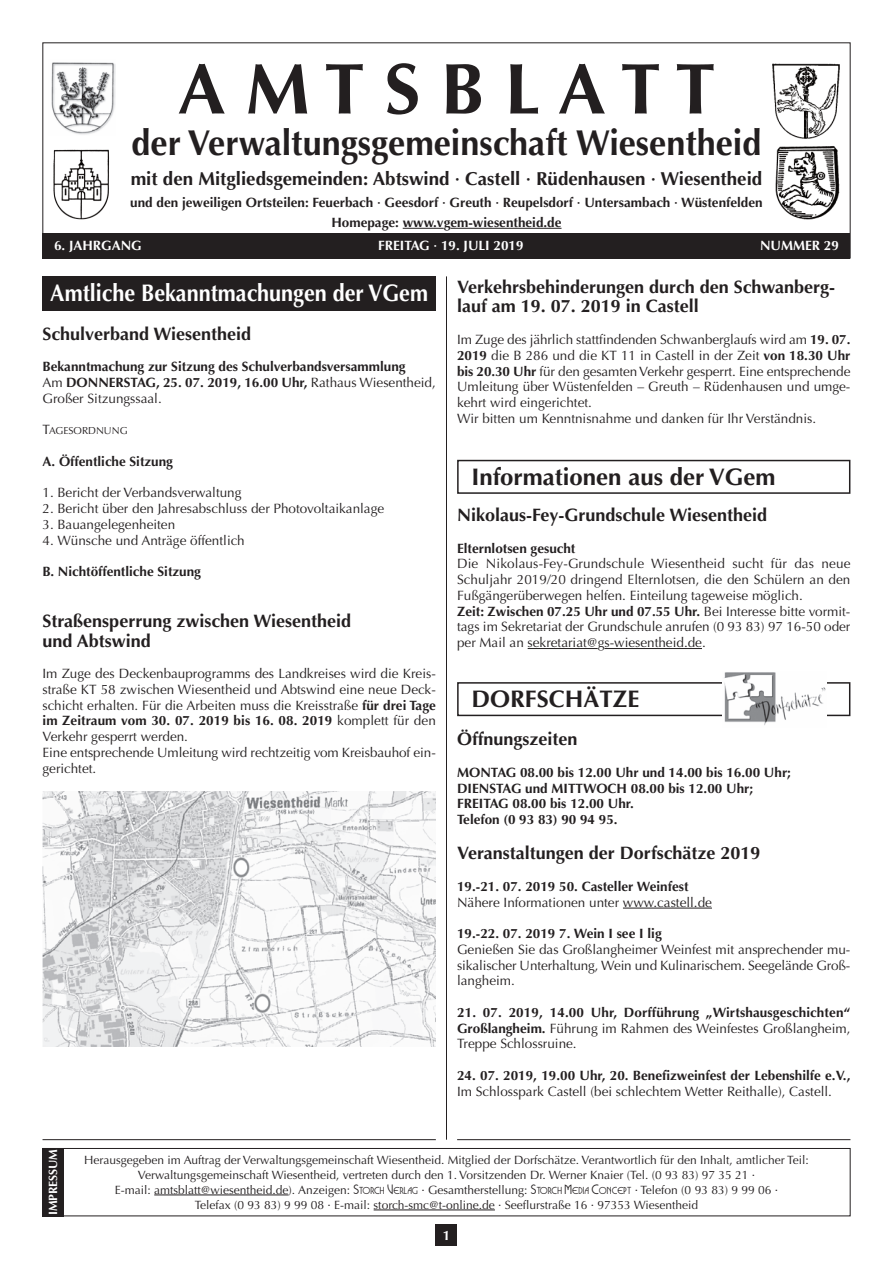
<style>
.page{position:relative;width:893px;height:1263px;background:#fff}
.page>*{position:absolute;margin:0;border:0;box-sizing:border-box;transform-origin:0 0}
.t1{font:700 72px "Optima";color:#231f20}
.t2{font:700 36px "Optima";color:#231f20;scale:.95 1}
.t3{font:700 24px "Optima";color:#231f20}
.t4{font:700 18.75px "Optima";color:#231f20}
.t5{font:700 18px/19.5px "Optima";color:#231f20}
.t6{font:13.5px/15.8px "Optima";color:#231f20}
.t7{font:700 13.5px/15.8px "Optima";color:#231f20}
.t8{font:700 13.5px "Optima";color:#fff}
.t9{font:12px/15px "Optima";color:#231f20;text-align:center}
.t10{font:700 12px "Optima";letter-spacing:-.005em;color:#fff}
.t11{font:10.2px "Optima";color:#231f20}
.s1{font-size:24px;color:#fff}
.s2{font-weight:700}
.s3{font-weight:400}
.s4{font-size:13.5px}
.s5{font-family:"Busorama";font-weight:500}
.s6{font-family:"Busorama";font-weight:500;font-size:9px}
</style>
<div class="page">
<div style="left:436px;top:1225px;width:21px;height:21px;background:#231f20"></div>
<hr style="left:403px;top:228px;width:41px;height:1px;background:#231f20">
<hr style="left:450px;top:228px;width:111px;height:1px;background:#231f20">
<div style="left:43px;top:233px;width:807px;height:26px;background:#231f20"></div>
<hr style="left:446px;top:276px;width:1px;height:864px;background:#231f20">
<div style="left:43px;top:1148px;width:807px;height:68px;border:1px solid #231f20"></div>
<hr style="left:154px;top:1194px;width:135px;height:1px;background:#231f20">
<hr style="left:374px;top:1209px;width:121px;height:1px;background:#231f20">
<div style="left:43px;top:1148px;width:21px;height:68px;background:#231f20"></div>
<div style="left:43px;top:276px;width:393px;height:34px;background:#231f20"></div>
<img style="left:51px;top:62px;width:65px;height:73px">
<img style="left:53px;top:149px;width:56px;height:70px">
<img style="left:775px;top:146px;width:64px;height:74px">
<img style="left:772px;top:64px;width:68px;height:75px">
<hr style="left:528px;top:648px;width:70px;height:1px;background:#231f20">
<hr style="left:604px;top:648px;width:98px;height:1px;background:#231f20">
<hr style="left:623px;top:908px;width:89px;height:1px;background:#231f20">
<div style="left:457px;top:460px;width:393px;height:34px;border:2px solid #231f20"></div>
<hr style="left:43px;top:1139px;width:393px;height:1px;background:#231f20">
<hr style="left:457px;top:1139px;width:393px;height:1px;background:#231f20">
<img style="left:43px;top:791px;width:393px;height:255px">
<div style="left:457px;top:682px;width:393px;height:34px;border:2px solid #231f20"></div>
<img style="left:723px;top:672px;width:103px;height:53px">
<h1 class="t1" style="left:178px;top:47px;width:539px">A M T S B L A T T</h1>
<h2 class="t2" style="left:132px;top:122px;width:664px">der Verwaltungsgemeinschaft Wiesentheid</h2>
<h3 class="t4" style="left:131px;top:168px;width:633px">mit den Mitgliedsgemeinden: Abtswind · Castell · Rüdenhausen · Wiesentheid</h3>
<p class="t7" style="left:130px;top:193px;width:634px;line-height:19.4px;text-align:center">und den jeweiligen Ortsteilen: Feuerbach · Geesdorf · Greuth · Reupelsdorf · Untersambach · Wüstenfelden<br>Homepage: www.vgem-wiesentheid.de</p>
<p class="t8" style="left:54px;top:238px;width:89px">6. JAHRGANG</p>
<p class="t8" style="left:378px;top:238px;width:147px">FREITAG · 19. JULI 2019</p>
<p class="t8" style="left:760px;top:238px;width:80px">NUMMER 29</p>
<h3 class="t5" style="left:457px;top:277px;width:379px;text-indent:-407px"><span class="s1">Amtliche Bekanntmachungen der VGem</span> Verkehrsbehinderungen durch den Schwanberg&shy;lauf am 19. 07. 2019 in Castell</h3>
<p class="t6" style="left:457px;top:332px;width:395px">Im Zuge des jährlich stattfindenden Schwanberglaufs wird am <span class="s2">19. 07.<br>2019</span> die B 286 und die KT 11 in Castell in der Zeit <span class="s2">von 18.30 Uhr bis 20.30 Uhr</span> für den gesamten Verkehr gesperrt. Eine entsprechende Umleitung über Wüstenfelden – Greuth – Rüdenhausen und umge&shy;kehrt wird eingerichtet.<br>Wir bitten um Kenntnisnahme und danken für Ihr Verständnis.</p>
<h3 class="t5" style="left:43px;top:324px;width:210px">Schulverband Wiesentheid</h3>
<p class="t7" style="left:43px;top:359px;width:395px">Bekanntmachung zur Sitzung des Schulverbandsversammlung<br><span class="s3">Am</span> DONNERSTAG, 25. 07. 2019, 16.00 Uhr, <span class="s3">Rathaus Wiesentheid,<br>Großer Sitzungssaal.</span></p>
<p class="t11" style="left:43px;top:425px;width:87px"><span class="s4">T</span>AGESoRDNUNG</p>
<p class="t7" style="left:43px;top:454px;width:132px">A. Öffentliche Sitzung</p>
<p class="t6" style="left:43px;top:485px;width:201px">1. Bericht der Verbandsverwaltung</p>
<p class="t6" style="left:43px;top:501px;width:343px">2. Bericht über den Jahresabschluss der Photovoltaikanlage</p>
<p class="t6" style="left:43px;top:517px;width:134px">3. Bauangelegenheiten</p>
<p class="t6" style="left:43px;top:532px;width:204px">4. Wünsche und Anträge öffentlich</p>
<p class="t7" style="left:43px;top:564px;width:160px">B. Nichtöffentliche Sitzung</p>
<h3 class="t5" style="left:43px;top:611px;width:310px">Straßensperrung zwischen Wiesentheid und Abtswind</h3>
<p class="t6" style="left:43px;top:666px;width:395px">Im Zuge des Deckenbauprogramms des Landkreises wird die Kreis&shy;straße KT 58 zwischen Wiesentheid und Abtswind eine neue Deck&shy;schicht erhalten. Für die Arbeiten muss die Kreisstraße <span class="s2">für drei Tage im Zeitraum vom 30. 07. 2019 bis 16. 08. 2019</span> komplett für den Verkehr gesperrt werden.<br>Eine entsprechende Umleitung wird rechtzeitig vom Kreisbauhof ein&shy;gerichtet.</p>
<h3 class="t3" style="left:471px;top:462px;width:306px">Informationen aus der VGem</h3>
<h3 class="t5" style="left:457px;top:505px;width:311px">Nikolaus-Fey-Grundschule Wiesentheid</h3>
<p class="t7" style="left:457px;top:540px;width:120px">Elternlotsen gesucht</p>
<p class="t6" style="left:457px;top:556px;width:395px">Die Nikolaus-Fey-Grundschule Wiesentheid sucht für das neue Schuljahr 2019/20 dringend Elternlotsen, die den Schülern an den Fußgängerüberwegen helfen. Einteilung tageweise möglich.<br><span class="s2">Zeit: Zwischen 07.25 Uhr und 07.55 Uhr.</span> Bei Interesse bitte vormit&shy;tags im Sekretariat der Grundschule anrufen (0 93 83) 97 16-50 oder per Mail an sekretariat@gs-wiesentheid.de.</p>
<h3 class="t3" style="left:471px;top:685px;width:170px">DORFSCHÄTZE</h3>
<h3 class="t5" style="left:457px;top:730px;width:122px">Öffnungszeiten</h3>
<p class="t7" style="left:457px;top:764px;width:335px">MONTAG 08.00 bis 12.00 Uhr und 14.00 bis 16.00 Uhr; DIENSTAG und MITTWOCH 08.00 bis 12.00 Uhr; FREITAG 08.00 bis 12.00 Uhr.<br>Telefon (0 93 83) 90 94 95.</p>
<h3 class="t5" style="left:457px;top:844px;width:305px">Veranstaltungen der Dorfschätze 2019</h3>
<p class="t7" style="left:457px;top:878px;width:233px">19.-21. 07. 2019 50. Casteller Weinfest</p>
<p class="t6" style="left:457px;top:894px;width:256px">Nähere Informationen unter www.castell.de</p>
<p class="t7" style="left:457px;top:926px;width:206px">19.-22. 07. 2019 7. Wein I see I lig</p>
<p class="t6" style="left:457px;top:941px;width:395px;text-align:justify">Genießen Sie das Großlangheimer Weinfest mit ansprechender mu&shy;sikalischer Unterhaltung, Wein und Kulinarischem. Seegelände Groß&shy;langheim.</p>
<p class="t7" style="left:457px;top:1004px;width:395px;text-align:justify">21. 07. 2019, 14.00 Uhr, Dorfführung „Wirtshausgeschichten“ Großlangheim. <span class="s3">Führung im Rahmen des Weinfestes Großlangheim, Treppe Schlossruine.</span></p>
<p class="t7" style="left:457px;top:1067px;width:395px">24. 07. 2019, 19.00 Uhr, 20. Benefizweinfest der Lebenshilfe e.V.,</p>
<p class="t6" style="left:457px;top:1083px;width:376px">Im Schlosspark Castell (bei schlechtem Wetter Reithalle), Castell.</p>
<p class="t10" style="left:46px;top:1215px;width:68px;rotate:-90deg">IMPRESSUM</p>
<p class="t9" style="left:84px;top:1152px;width:726px">Herausgegeben im Auftrag der Verwaltungsgemeinschaft Wiesentheid. Mitglied der Dorfschätze. Verantwortlich für den Inhalt, amtlicher Teil:<br>Verwaltungsgemeinschaft Wiesentheid, vertreten durch den 1. Vorsitzenden Dr. Werner Knaier (Tel. (0 93 83) 97 35 21 ·<br>E-mail: amtsblatt@wiesentheid.de). Anzeigen: <span class="s5">S</span><span class="s6">TORCH</span> <span class="s5">V</span><span class="s6">ERLAG</span> · Gesamtherstellung: <span class="s5">S</span><span class="s6">TORCH</span> <span class="s5">M</span><span class="s6">EDIA</span> <span class="s5">C</span><span class="s6">ONCEPT</span> · Telefon (0 93 83) 9 99 06 ·<br>Telefax (0 93 83) 9 99 08 · E-mail: storch-smc@t-online.de · Seeflurstraße 16 · 97353 Wiesentheid</p>
<p class="t8" style="left:443px;top:1227px;width:9px">1</p>
</div>
